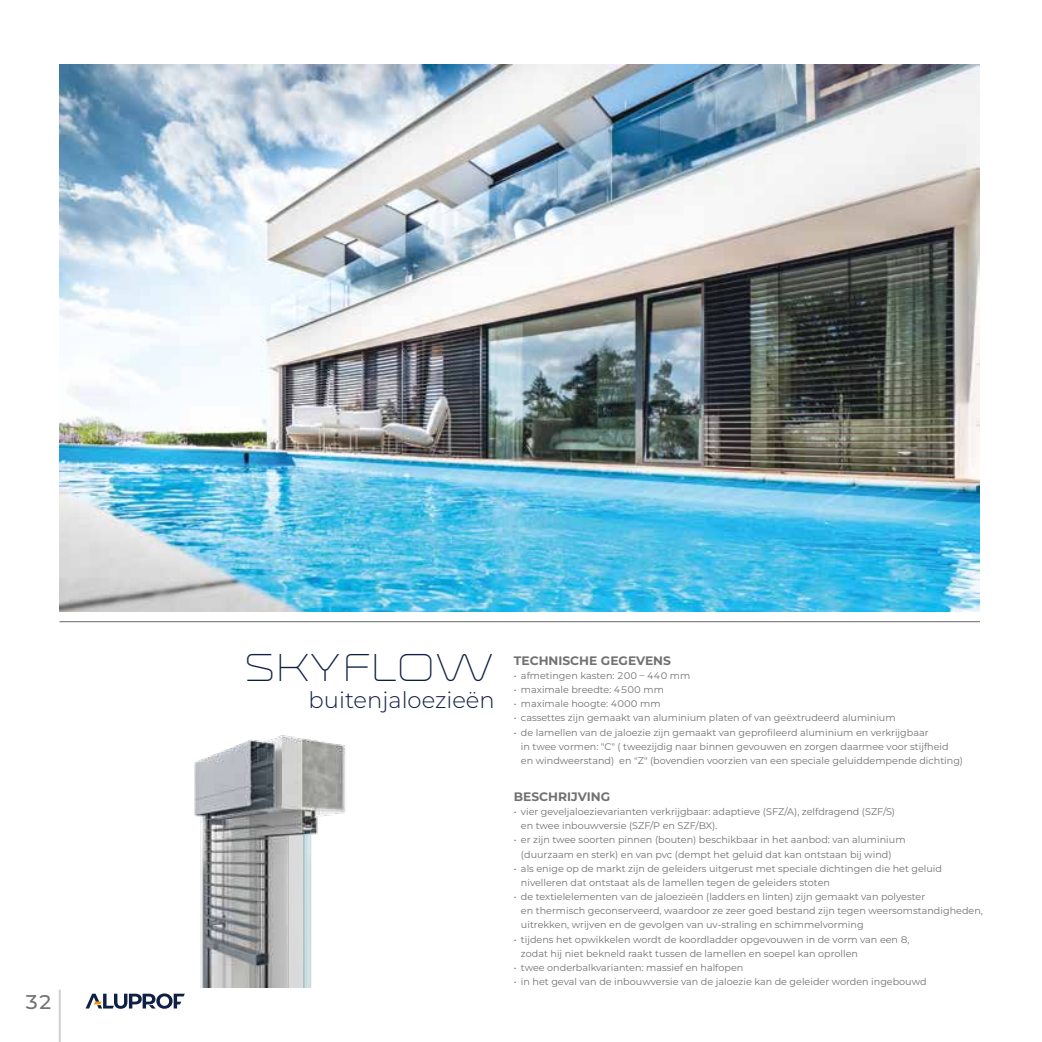
<style>
.page{position:relative;width:1042px;height:1042px;background:#fff}
.page>*{position:absolute;margin:0;border:0;box-sizing:border-box;transform-origin:0 0}
.t1{font:300 36.93px "Ronduit Capitals";color:#101f44}
.t2{font:300 22.75px "Aluprof Sans";color:#101f44}
.t3{font:500 19.78px "Aluprof Sans";color:#707172}
.t4{font:700 12.25px "Aluprof Sans";color:#707172}
.t5{font:9.62px/14.2px "Aluprof Sans";color:#707172}
</style>
<div class="page">
<hr style="left:59px;top:989px;width:2px;height:53px;background:#d0d1d2">
<svg style="left:86px;top:993px;width:99px;height:16px"></svg>
<img style="left:60px;top:64px;width:920px;height:547px">
<hr style="left:60px;top:621px;width:920px;height:1px;background:#707172">
<img style="left:194px;top:735px;width:151px;height:252px">
<h3 class="t3" style="left:25px;top:988px;width:29px">32</h3>
<h1 class="t1" style="left:244px;top:644px;width:252px">SKYFLOW</h1>
<h2 class="t2" style="left:309px;top:684px;width:188px">buitenjaloezieën</h2>
<p class="t4" style="left:514px;top:651px;width:159px">TECHNISCHE GEGEVENS</p>
<p class="t5" style="left:514px;top:668px;width:178px">• afmetingen kasten: 200 – 440 mm</p>
<p class="t5" style="left:514px;top:682px;width:151px">• maximale breedte: 4500 mm</p>
<p class="t5" style="left:514px;top:696px;width:148px">• maximale hoogte: 4000 mm</p>
<p class="t5" style="left:514px;top:710px;width:383px">• cassettes zijn gemaakt van aluminium platen of van geëxtrudeerd aluminium</p>
<p class="t5" style="left:521px;top:725px;width:444px;text-indent:-7px">• de lamellen van de jaloezie zijn gemaakt van geprofileerd aluminium en verkrijgbaar<br>in twee vormen: "C" ( tweezijdig naar binnen gevouwen en zorgen daarmee voor stijfheid en windweerstand) en "Z" (bovendien voorzien van een speciale geluiddempende dichting)</p>
<p class="t4" style="left:514px;top:787px;width:98px">BESCHRIJVING</p>
<p class="t5" style="left:521px;top:804px;width:376px;text-indent:-7px">• vier geveljaloezievarianten verkrijgbaar: adaptieve (SFZ/A), zelfdragend (SZF/S) en twee inbouwversie (SZF/P en SZF/BX).</p>
<p class="t5" style="left:521px;top:832px;width:386px;text-indent:-7px">• er zijn twee soorten pinnen (bouten) beschikbaar in het aanbod: van aluminium (duurzaam en sterk) en van pvc (dempt het geluid dat kan ontstaan bij wind)</p>
<p class="t5" style="left:521px;top:861px;width:423px;text-indent:-7px">• als enige op de markt zijn de geleiders uitgerust met speciale dichtingen die het geluid nivelleren dat ontstaat als de lamellen tegen de geleiders stoten</p>
<p class="t5" style="left:521px;top:889px;width:463px;text-indent:-7px">• de textielelementen van de jaloezieën (ladders en linten) zijn gemaakt van polyester<br>en thermisch geconserveerd, waardoor ze zeer goed bestand zijn tegen weersomstandigheden, uitrekken, wrijven en de gevolgen van uv-straling en schimmelvorming</p>
<p class="t5" style="left:521px;top:932px;width:390px;text-indent:-7px">• tijdens het opwikkelen wordt de koordladder opgevouwen in de vorm van een 8, zodat hij niet bekneld raakt tussen de lamellen en soepel kan oprollen</p>
<p class="t5" style="left:514px;top:960px;width:231px">• twee onderbalkvarianten: massief en halfopen</p>
<p class="t5" style="left:514px;top:974px;width:414px">• in het geval van de inbouwversie van de jaloezie kan de geleider worden ingebouwd</p>
</div>
